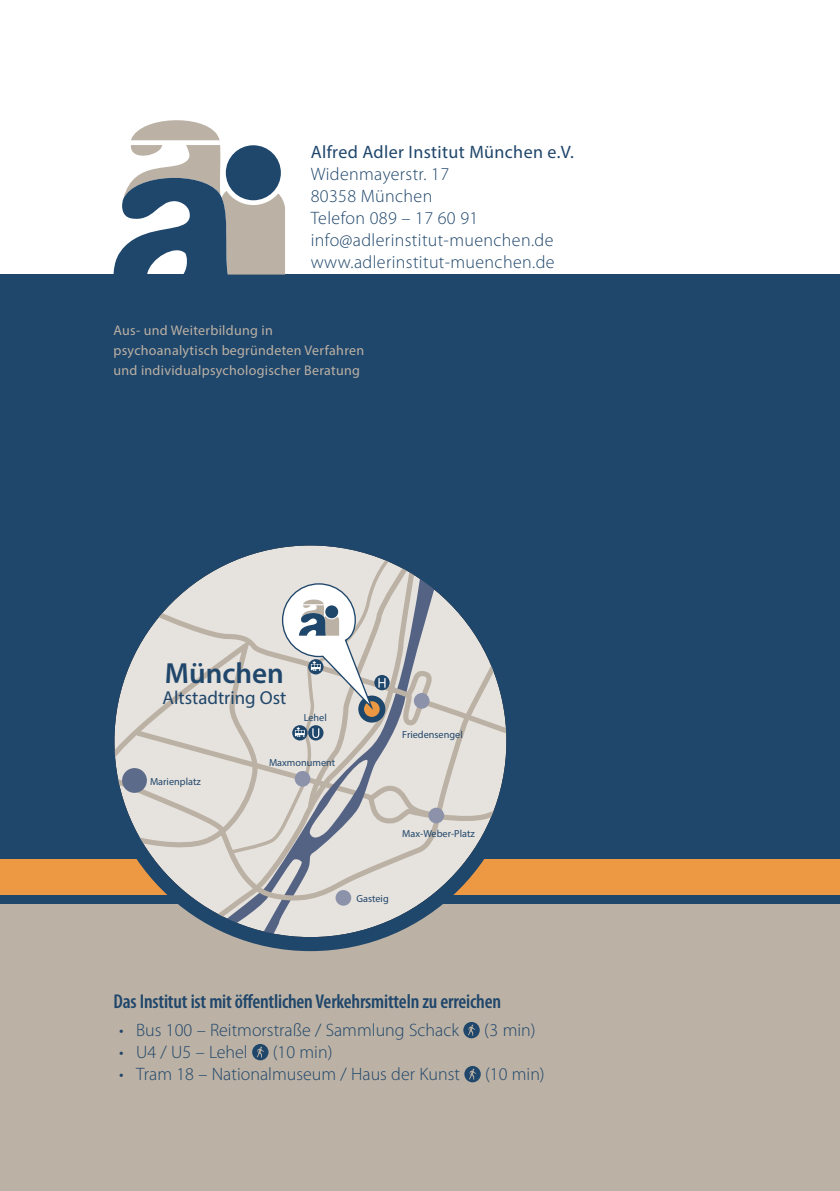
<style>
.page{position:relative;width:840px;height:1191px;background:#fff}
.page>*{position:absolute;margin:0;border:0;box-sizing:border-box;transform-origin:0 0}
.t1{font:600 29.2px "Myriad Pro";color:#1f466b}
.ÜB_2{font:600 condensed 20px "Myriad Pro";letter-spacing:-.01em;color:#1f466b}
.t2{font:18.8px "Myriad Pro";color:#1f466b}
.t3{font:300 18px "Myriad Pro";letter-spacing:.015em;color:#1f466b}
.t4{font:18px "Myriad Pro";letter-spacing:.02em;color:#1f466b}
.t5{font:14px/20px "Myriad Pro";letter-spacing:.02em;color:#bbb1a4}
.t6{font:10.2px "Myriad Pro";color:#1f466b}
</style>
<div class="page">
<div style="left:0;top:274px;width:839px;height:917px;background:#1f466b"></div>
<div style="left:0;top:904px;width:839px;height:287px;background:#bbb1a4"></div>
<div style="left:0;top:859px;width:839px;height:36px;background:#ed9943"></div>
<svg style="left:113px;top:120px;width:172px;height:154px"></svg>
<div style="left:100px;top:531px;width:420px;height:420px;background:#1f466b;border-radius:50%"></div>
<svg style="left:214px;top:928px;width:192px;height:9px"></svg>
<svg style="left:115px;top:663px;width:370px;height:265px"></svg>
<div style="left:122px;top:768px;width:25px;height:25px;background:#5d6b8a;border-radius:50%"></div>
<svg style="left:131px;top:557px;width:375px;height:273px;background:#c3c5c6"></svg>
<svg style="left:463px;top:1022px;width:16px;height:16px"></svg>
<svg style="left:252px;top:1044px;width:16px;height:16px"></svg>
<svg style="left:464px;top:1066px;width:16px;height:16px"></svg>
<p class="t4" style="left:310px;top:141px;width:264px">Alfred Adler Institut München e.V.</p>
<p class="t3" style="left:310px;top:163px;width:140px">Widenmayerstr. 17</p>
<p class="t3" style="left:310px;top:185px;width:123px">80358 München</p>
<p class="t3" style="left:310px;top:207px;width:169px">Telefon 089 – 17 60 91</p>
<p class="t3" style="left:310px;top:229px;width:244px">info@adlerinstitut-muenchen.de</p>
<p class="t3" style="left:310px;top:251px;width:245px">www.adlerinstitut-muenchen.de</p>
<p class="t5" style="left:113px;top:320px;width:252px">Aus- und Weiterbildung in psychoanalytisch begründeten Verfahren und individualpsychologischer Beratung</p>
<p class="t1" style="left:165px;top:654px;width:120px">München</p>
<p class="t2" style="left:162px;top:686px;width:125px">Altstadtring Ost</p>
<p class="t6" style="left:303px;top:711px;width:25px">Lehel</p>
<p class="t6" style="left:150px;top:775px;width:52px">Marienplatz</p>
<p class="t6" style="left:269px;top:756px;width:68px">Maxmonument</p>
<p class="t6" style="left:402px;top:728px;width:62px">Friedensengel</p>
<p class="t6" style="left:402px;top:827px;width:74px">Max-Weber-Platz</p>
<p class="t6" style="left:356px;top:892px;width:34px">Gasteig</p>
<p class="ÜB_2" style="left:113px;top:989px;width:389px">Das Institut ist mit öffentlichen Verkehrsmitteln zu erreichen</p>
<p class="t3" style="left:119px;top:1019px;width:341px">• Bus 100 – Reitmorstraße / Sammlung Schack</p>
<p class="t3" style="left:484px;top:1019px;width:53px">(3 min)</p>
<p class="t3" style="left:119px;top:1041px;width:130px">• U4 / U5 – Lehel</p>
<p class="t3" style="left:273px;top:1041px;width:61px">(10 min)</p>
<p class="t3" style="left:119px;top:1063px;width:342px">• Tram 18 – Nationalmuseum / Haus der Kunst</p>
<p class="t3" style="left:485px;top:1063px;width:61px">(10 min)</p>
</div>
